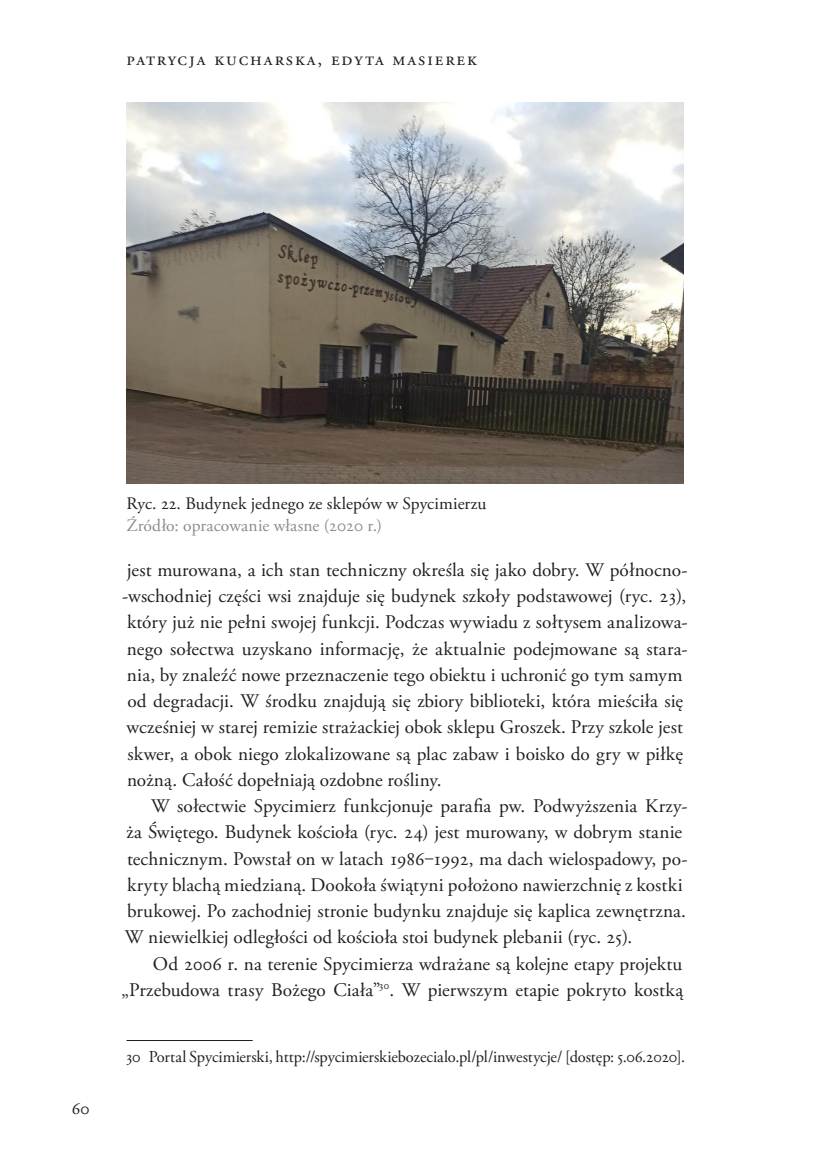
<style>
.page{position:relative;width:819px;height:1166px;background:#fff}
.page>*{position:absolute;margin:0;border:0;box-sizing:border-box;transform-origin:0 0}
.Akapit_2{font:19.25px/26.2px "Adobe Garamond Pro";letter-spacing:.01em;color:#231f20}
.Akapit_2-2{font:19.25px "Adobe Garamond Pro";letter-spacing:.1em;color:#231f20}
.Podpis_grafika{font:17.5px "Adobe Garamond Pro";letter-spacing:.005em;color:#231f20}
.Podpis_grafika-2{font:17.5px "Adobe Garamond Pro";color:#8a8c8f}
.Przypis{font:16.62px "Adobe Garamond Pro";letter-spacing:-.005em;color:#231f20}
</style>
<div class="page">
<hr style="left:126px;top:1040px;width:126px;height:1px;background:#231f20">
<img style="left:126px;top:103px;width:557px;height:380px">
<p class="Akapit_2-2" style="left:126px;top:47px;width:352px">patrycja kucharska, edyta masierek</p>
<p class="Podpis_grafika" style="left:72px;top:1098px;width:19px">60</p>
<p class="Podpis_grafika" style="left:126px;top:493px;width:361px">Ryc. 22. Budynek jednego ze sklepów w Spycimierzu</p>
<p class="Podpis_grafika-2" style="left:126px;top:515px;width:257px">Źródło: opracowanie własne (2020 r.)</p>
<p class="Akapit_2" style="left:122px;top:557px;width:566px">jest murowana, a ich stan techniczny określa się jako dobry. W północno--wschodniej części wsi znajduje się budynek szkoły podstawowej (ryc. 23), który już nie pełni swojej funkcji. Podczas wywiadu z sołtysem analizowa&shy;nego sołectwa uzyskano informację, że aktualnie podejmowane są stara&shy;nia, by znaleźć nowe przeznaczenie tego obiektu i uchronić go tym samym od degradacji. W środku znajdują się zbiory biblioteki, która mieściła się wcześniej w starej remizie strażackiej obok sklepu Groszek. Przy szkole jest skwer, a obok niego zlokalizowane są plac zabaw i boisko do gry w piłkę nożną. Całość dopełniają ozdobne rośliny.</p>
<p class="Akapit_2" style="left:125px;top:793px;width:564px;text-indent:26px">W sołectwie Spycimierz funkcjonuje parafia pw. Podwyższenia Krzy&shy;ża Świętego. Budynek kościoła (ryc. 24) jest murowany, w dobrym stanie technicznym. Powstał on w latach 1986‒1992, ma dach wielospadowy, po&shy;kryty blachą miedzianą. Dookoła świątyni położono nawierzchnię z kostki brukowej. Po zachodniej stronie budynku znajduje się kaplica zewnętrzna.<br>W niewielkiej odległości od kościoła stoi budynek plebanii (ryc. 25).</p>
<p class="Akapit_2" style="left:121px;top:951px;width:563px;text-align:right">Od 2006 r. na terenie Spycimierza wdrażane są kolejne etapy projektu „Przebudowa trasy Bożego Ciała”<sup>30</sup>. W pierwszym etapie pokryto kostką</p>
<p class="Przypis" style="left:126px;top:1046px;width:560px">30 Portal Spycimierski, http://spycimierskiebozecialo.pl/pl/inwestycje/ [dostęp: 5.06.2020].</p>
</div>
